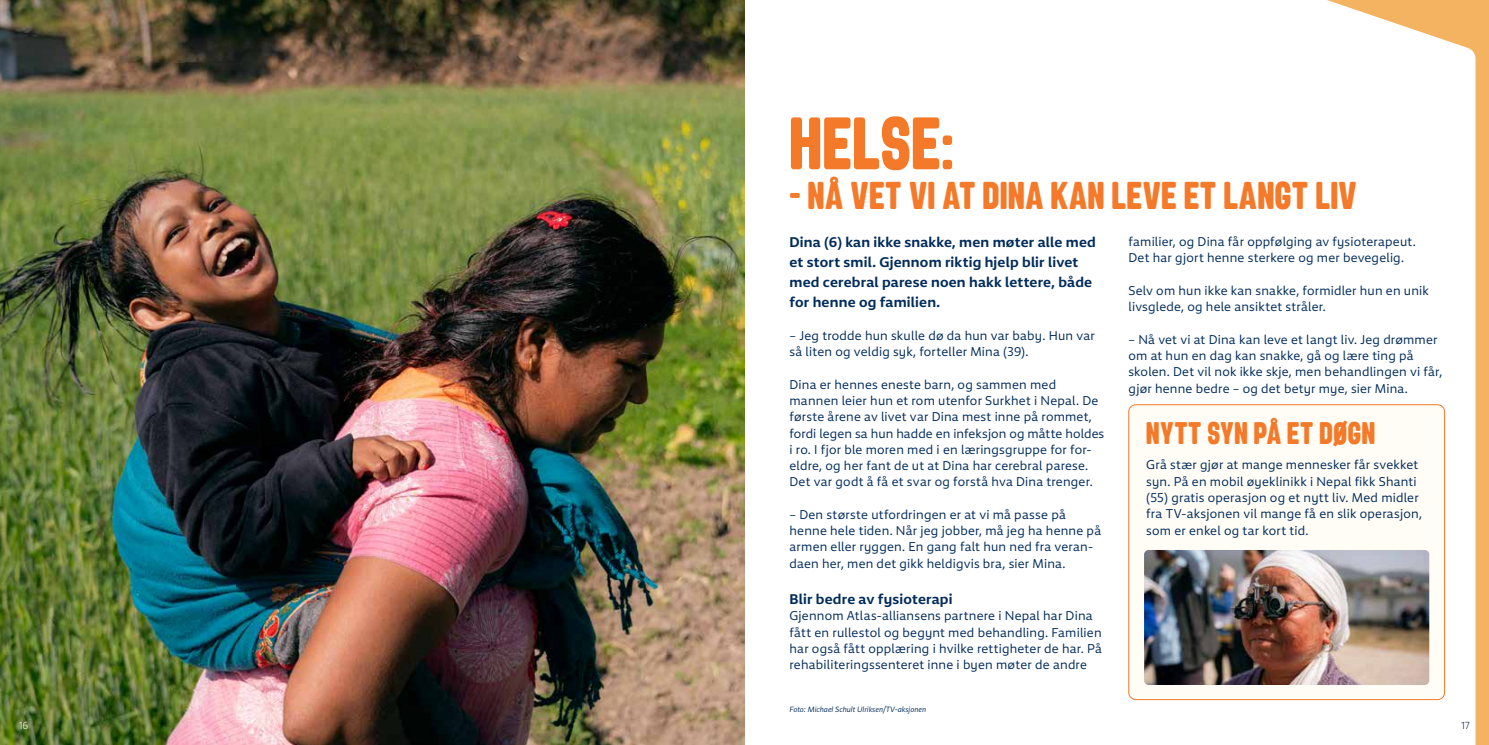
<style>
.page{position:relative;width:1489px;height:745px;background:#fff}
.page>*{position:absolute;margin:0;border:0;box-sizing:border-box;transform-origin:0 0}
.t1{font:74px "Stribe Basic";letter-spacing:.01em;color:#f47929}
.t2{font:38.75px "Stribe Basic";letter-spacing:.02em;color:#f47929}
.t3{font:31.25px "Stribe Basic";letter-spacing:.015em;color:#f47929}
.t4{font:700 13.75px/20px "NRK Sans";letter-spacing:.015em;color:#002b5a}
.t5{font:12.5px/16.2px "NRK Sans";letter-spacing:.015em;color:#002b5a}
.t6{font:300 10px "NRK Sans";color:#fff}
.t7{font:300 10px "NRK Sans";color:#0a2343}
.t8{font:italic 7.5px "NRK Sans";color:#002b5a}
</style>
<div class="page">
<img style="left:0;top:0;width:744px;height:744px">
<svg style="left:1269px;top:0;width:219px;height:744px"></svg>
<div style="left:1128px;top:404px;width:316px;height:295px;background:#fffdf5;border-radius:7px"></div>
<div style="left:1128px;top:404px;width:316px;height:295px;border:1px solid #f47929;border-radius:7px"></div>
<img style="left:1144px;top:550px;width:285px;height:134px">
<h1 class="t1" style="left:789px;top:103px;width:165px">HELSE:</h1>
<h2 class="t2" style="left:789px;top:174px;width:568px">– NÅ VET VI AT DINA KAN LEVE ET LANGT LIV</h2>
<p class="t4" style="left:789px;top:232px;width:308px">Dina (6) kan ikke snakke, men møter alle med et stort smil. Gjennom riktig hjelp blir livet med cerebral parese noen hakk lettere, både for henne og familien.</p>
<p class="t5" style="left:789px;top:327px;width:307px">– Jeg trodde hun skulle dø da hun var baby. Hun var så liten og veldig syk, forteller Mina (39).</p>
<p class="t5" style="left:789px;top:376px;width:316px">Dina er hennes eneste barn, og sammen med mannen leier hun et rom utenfor Surkhet i Nepal. De første årene av livet var Dina mest inne på rommet, fordi legen sa hun hadde en infeksjon og måtte holdes i ro. I fjor ble moren med i en læringsgruppe for for&shy;eldre, og her fant de ut at Dina har cerebral parese.<br>Det var godt å få et svar og forstå hva Dina trenger.</p>
<p class="t5" style="left:789px;top:506px;width:313px">– Den største utfordringen er at vi må passe på henne hele tiden. Når jeg jobber, må jeg ha henne på armen eller ryggen. En gang falt hun ned fra veran&shy;daen her, men det gikk heldigvis bra, sier Mina.</p>
<p class="t4" style="left:789px;top:588px;width:164px">Blir bedre av fysioterapi</p>
<p class="t5" style="left:789px;top:607px;width:314px">Gjennom Atlas-alliansens partnere i Nepal har Dina fått en rullestol og begynt med behandling. Familien har også fått opplæring i hvilke rettigheter de har. På rehabiliteringssenteret inne i byen møter de andre</p>
<p class="t8" style="left:789px;top:704px;width:138px">Foto: Michael Schult Ulriksen/TV-aksjonen</p>
<p class="t5" style="left:1128px;top:233px;width:289px">familier, og Dina får oppfølging av fysioterapeut.<br>Det har gjort henne sterkere og mer bevegelig.</p>
<p class="t5" style="left:1128px;top:282px;width:302px">Selv om hun ikke kan snakke, formidler hun en unik livsglede, og hele ansiktet stråler.</p>
<p class="t5" style="left:1128px;top:331px;width:315px">– Nå vet vi at Dina kan leve et langt liv. Jeg drømmer om at hun en dag kan snakke, gå og lære ting på skolen. Det vil nok ikke skje, men behandlingen vi får, gjør henne bedre – og det betyr mye, sier Mina.</p>
<h3 class="t3" style="left:1146px;top:416px;width:230px">NYTT SYN PÅ ET DØGN</h3>
<p class="t5" style="left:1146px;top:456px;width:277px">Grå stær gjør at mange mennesker får svekket syn. På en mobil øyeklinikk i Nepal fikk Shanti (55) gratis operasjon og et nytt liv. Med midler fra TV-aksjonen vil mange få en slik operasjon, som er enkel og tar kort tid.</p>
<p class="t6" style="left:19px;top:718px;width:11px">16</p>
<p class="t7" style="left:1461px;top:718px;width:10px">17</p>
</div>
